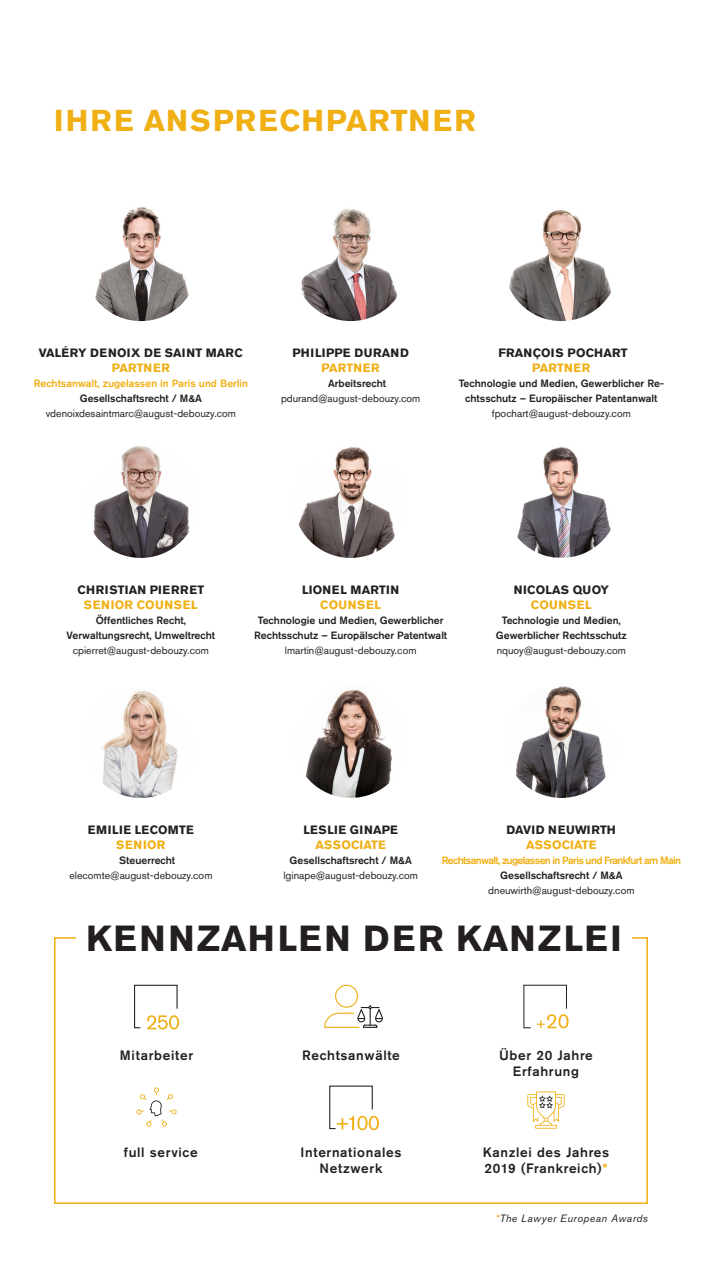
<style>
.page{position:relative;width:702px;height:1263px;background:#fff}
.page>*{position:absolute;margin:0;border:0;box-sizing:border-box;transform-origin:0 0}
.t1{font:700 36px "Akzidenz Grotesk Std";letter-spacing:.075em;color:#231f20}
.t2{font:700 30px "Akzidenz Grotesk Std";letter-spacing:.075em;color:#f0af13}
.t3{font:500 13.5px/16.2px "Akzidenz Grotesk Std";letter-spacing:.05em;color:#231f20;text-align:center}
.t4{font:700 12px "Akzidenz Grotesk Std";letter-spacing:.015em;color:#231f20}
.t5{font:700 12px "Akzidenz Grotesk Std";letter-spacing:.015em;color:#f0af13}
.t6{font:700 12px "Akzidenz Grotesk Std";letter-spacing:.035em;color:#231f20}
.t7{font:700 12px "Akzidenz Grotesk Std";letter-spacing:.055em;color:#f0af13}
.t8{font:500 10.5px/15px "Akzidenz Grotesk Std";color:#231f20;text-align:center}
.t9{font:10.5px "Akzidenz Grotesk Std";color:#231f20}
.t10{font:500 10.5px "Akzidenz Grotesk Std";letter-spacing:-.06em;color:#f0af13}
.t11{font:500 10.5px "Akzidenz Grotesk Std";color:#f0af13}
.t12{font:italic 10.5px "Akzidenz Grotesk Std";letter-spacing:.05em;color:#231f20}
.s1{color:#f0af13}
</style>
<div class="page">
<img style="left:504px;top:206px;width:114px;height:115px;border-radius:57px">
<img style="left:293px;top:443px;width:115px;height:115px;border-radius:57px">
<img style="left:504px;top:683px;width:114px;height:115px;border-radius:57px">
<img style="left:517px;top:447px;width:94px;height:111px">
<img style="left:83px;top:206px;width:115px;height:115px;border-radius:57px">
<img style="left:83px;top:443px;width:115px;height:115px;border-radius:57px">
<img style="left:293px;top:683px;width:115px;height:115px;border-radius:57px">
<img style="left:83px;top:683px;width:115px;height:115px;border-radius:57px">
<div style="left:54px;top:937px;width:594px;height:267px;border:2px solid #f0af13"></div>
<div style="left:76px;top:924px;width:555px;height:27px;background:#fff"></div>
<svg style="left:134px;top:984px;width:45px;height:45px"></svg>
<svg style="left:523px;top:984px;width:45px;height:45px"></svg>
<svg style="left:527px;top:1091px;width:37px;height:38px"></svg>
<svg style="left:136px;top:1087px;width:41px;height:40px"></svg>
<svg style="left:329px;top:1085px;width:50px;height:45px"></svg>
<svg style="left:324px;top:985px;width:59px;height:43px"></svg>
<img style="left:293px;top:206px;width:115px;height:115px;border-radius:57px">
<h2 class="t2" style="left:54px;top:103px;width:423px">IHRE ANSPRECHPARTNER</h2>
<p class="t4" style="left:39px;top:345px;width:206px">VALÉRY DENOIX DE SAINT MARC</p>
<p class="t5" style="left:112px;top:360px;width:60px">PARTNER</p>
<p class="t11" style="left:34px;top:376px;width:216px">Rechtsanwalt, zugelassen in Paris und Berlin</p>
<p class="t8" style="left:80px;top:390px;width:124px">Gesellschaftsrecht / M&amp;A</p>
<p class="t9" style="left:46px;top:407px;width:192px">vdenoixdesaintmarc@august-debouzy.com</p>
<p class="t6" style="left:292px;top:345px;width:118px">PHILIPPE DURAND</p>
<p class="t5" style="left:321px;top:360px;width:60px">PARTNER</p>
<p class="t8" style="left:328px;top:375px;width:59px">Arbeitsrecht</p>
<p class="t9" style="left:281px;top:392px;width:141px">pdurand@august-debouzy.com</p>
<p class="t4" style="left:498px;top:345px;width:130px">FRANÇOIS POCHART</p>
<p class="t5" style="left:532px;top:360px;width:60px">PARTNER</p>
<p class="t8" style="left:459px;top:375px;width:207px">Technologie und Medien, Gewerblicher Re&shy;chtsschutz – Europäischer Patentanwalt</p>
<p class="t9" style="left:492px;top:407px;width:140px">fpochart@august-debouzy.com</p>
<p class="t6" style="left:77px;top:582px;width:128px">CHRISTIAN PIERRET</p>
<p class="t7" style="left:84px;top:597px;width:115px">SENIOR COUNSEL</p>
<p class="t8" style="left:67px;top:612px;width:150px">Öffentliches Recht,<br>Verwaltungsrecht, Umweltrecht</p>
<p class="t9" style="left:73px;top:644px;width:138px">cpierret@august-debouzy.com</p>
<p class="t4" style="left:302px;top:582px;width:99px">LIONEL MARTIN</p>
<p class="t7" style="left:320px;top:597px;width:62px">COUNSEL</p>
<p class="t8" style="left:254px;top:612px;width:195px">Technologie und Medien, Gewerblicher<br>Rechtsschutz – Europälscher Patentwalt</p>
<p class="t9" style="left:285px;top:644px;width:133px">lmartin@august-debouzy.com</p>
<p class="t4" style="left:513px;top:582px;width:97px">NICOLAS QUOY</p>
<p class="t7" style="left:530px;top:597px;width:62px">COUNSEL</p>
<p class="t8" style="left:496px;top:612px;width:132px">Technologie und Medien,<br>Gewerblicher Rechtsschutz</p>
<p class="t9" style="left:496px;top:644px;width:131px">nquoy@august-debouzy.com</p>
<p class="t4" style="left:88px;top:822px;width:107px">EMILIE LECOMTE</p>
<p class="t5" style="left:116px;top:837px;width:51px">SENIOR</p>
<p class="t8" style="left:119px;top:852px;width:57px">Steuerrecht</p>
<p class="t9" style="left:69px;top:868px;width:145px">elecomte@august-debouzy.com</p>
<p class="t6" style="left:303px;top:822px;width:96px">LESLIE GINAPE</p>
<p class="t5" style="left:315px;top:837px;width:72px">ASSOCIATE</p>
<p class="t8" style="left:289px;top:852px;width:124px">Gesellschaftsrecht / M&amp;A</p>
<p class="t9" style="left:283px;top:868px;width:136px">lginape@august-debouzy.com</p>
<p class="t4" style="left:506px;top:822px;width:111px">DAVID NEUWIRTH</p>
<p class="t5" style="left:526px;top:837px;width:72px">ASSOCIATE</p>
<p class="t10" style="left:442px;top:853px;width:241px">Rechtsanwalt, zugelassen in Paris und Frankfurt am Main</p>
<p class="t8" style="left:500px;top:867px;width:124px">Gesellschaftsrecht / M&amp;A</p>
<p class="t9" style="left:488px;top:883px;width:148px">dneuwirth@august-debouzy.com</p>
<h1 class="t1" style="left:86px;top:917px;width:537px">KENNZAHLEN DER KANZLEI</h1>
<p class="t3" style="left:120px;top:1047px;width:75px">Mitarbeiter</p>
<p class="t3" style="left:499px;top:1047px;width:95px">Über 20 Jahre<br>Erfahrung</p>
<p class="t3" style="left:302px;top:1047px;width:99px">Rechtsanwälte</p>
<p class="t3" style="left:124px;top:1144px;width:75px">full service</p>
<p class="t3" style="left:482px;top:1144px;width:128px;text-align:left">Kanzlei des Jahres<br>2019 (Frankreich)<span class="s1">*</span></p>
<p class="t12" style="left:495px;top:1211px;width:154px"><span class="s1">*</span>The Lawyer European Awards</p>
<p class="t3" style="left:300px;top:1144px;width:102px">Internationales<br>Netzwerk</p>
</div>
